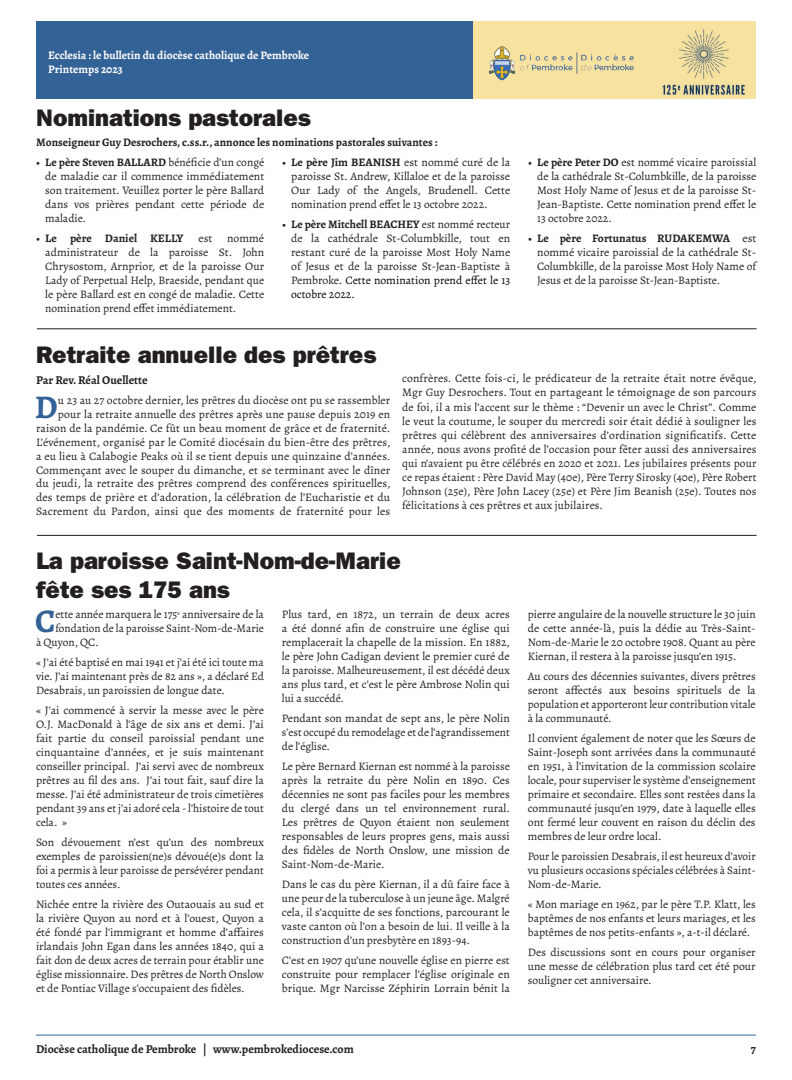
<style>
.page{position:relative;width:792px;height:1080px;background:#fff}
.page>*{position:absolute;margin:0;border:0;box-sizing:border-box;transform-origin:0 0}
.t1{font:700 33.1px "Alegreya";color:#336296}
.t2{font:24px/28.8px "ITC Franklin Gothic Std Hvy";color:#231f20}
.t3{font:700 12px "Alegreya";color:#231f20}
.t4{font:11.5px/14px "Alegreya";color:#231f20;text-align:justify}
.t5{font:700 11.5px "Alegreya";color:#231f20}
.t6{font:700 11.5px/14px "Alegreya";color:#fff}
.s1{font-weight:700}
.s2{color:#040503}
</style>
<div class="page">
<div style="left:36px;top:21px;width:437px;height:78px;background:#336296"></div>
<hr style="left:36px;top:1035px;width:720px;height:1px;background:#336296">
<div style="left:473px;top:21px;width:283px;height:78px;background:#f7e29f"></div>
<img style="left:662px;top:29px;width:84px;height:67px">
<img style="left:488px;top:46px;width:146px;height:35px">
<hr style="left:37px;top:329px;width:719px;height:1px;background:#231f20">
<hr style="left:37px;top:535px;width:719px;height:1px;background:#231f20">
<p class="t6" style="left:48px;top:48px;width:263px">Ecclesia : le bulletin du diocèse catholique de Pembroke<br>Printemps 2023</p>
<h2 class="t2" style="left:36px;top:103px;width:276px">Nominations pastorales</h2>
<p class="t5" style="left:36px;top:134px;width:403px">Monseigneur Guy Desrochers, c.ss.r., annonce les nominations pastorales suivantes :</p>
<p class="t4" style="left:45px;top:155px;width:221px;text-indent:-9px"><span class="s1">• Le père Steven BALLARD</span> bénéficie d’un congé de maladie car il commence immédiatement son traitement. Veuillez porter le père Ballard dans vos prières pendant cette période de maladie.</p>
<p class="t5" style="left:36px;top:230px;width:149px">• Le père Daniel KELLY</p>
<p class="t4" style="left:198px;top:231px;width:15px">est</p>
<p class="t4" style="left:291px;top:155px;width:221px;text-indent:-9px"><span class="s1">• Le père Jim BEANISH</span> est nommé curé de la paroisse St. Andrew, Killaloe et de la paroisse Our Lady of the Angels, Brudenell. Cette nomination prend effet le 13 octobre 2022.</p>
<p class="t4" style="left:291px;top:217px;width:221px;text-indent:-9px"><span class="s1">• Le père Mitchell BEACHEY</span> est nommé recteur de la cathédrale St-Columbkille, tout en restant curé de la paroisse Most Holy Name of Jesus et de la paroisse St-Jean-Baptiste à Pembroke<span class="s2">. Cette nomination prend effet le 13 octobre 2022.</span></p>
<p class="t4" style="left:45px;top:231px;width:221px;text-indent:182px">nommé administrateur de la paroisse St. John Chrysostom, Arnprior, et de la paroisse Our Lady of Perpetual Help, Braeside, pendant que le père Ballard est en congé de maladie. Cette nomination prend effet immédiatement.</p>
<p class="t4" style="left:537px;top:155px;width:221px;text-indent:-9px"><span class="s1">• Le père Peter DO</span> est nommé vicaire paroissial de la cathédrale St-Columbkille, de la paroisse Most Holy Name of Jesus et de la paroisse St-Jean-Baptiste. Cette nomination prend effet le 13 octobre 2022.</p>
<p class="t4" style="left:537px;top:231px;width:221px;text-indent:-9px"><span class="s1">• Le père Fortunatus RUDAKEMWA</span> est nommé vicaire paroissial de la cathédrale St-Columbkille, de la paroisse Most Holy Name of Jesus et de la paroisse St-Jean-Baptiste.</p>
<h2 class="t2" style="left:36px;top:340px;width:342px">Retraite annuelle des prêtres</h2>
<p class="t3" style="left:36px;top:371px;width:113px">Par Rev. Réal Ouellette</p>
<h1 class="t1" style="left:35px;top:384px;width:24px">D</h1>
<p class="t4" style="left:36px;top:393px;width:356px;text-align:right">u 23 au 27 octobre dernier, les prêtres du diocèse ont pu se rassembler pour la retraite annuelle des prêtres après une pause depuis 2019 en raison de la pandémie. Ce fût un beau moment de grâce et de fraternité.<br>L’événement, organisé par le Comité diocésain du bien-être des prêtres, a eu lieu à Calabogie Peaks où il se tient depuis une quinzaine d’années.<br>Commençant avec le souper du dimanche, et se terminant avec le dîner du jeudi, la retraite des prêtres comprend des conférences spirituelles, des temps de prière et d’adoration, la célébration de l’Eucharistie et du Sacrement du Pardon, ainsi que des moments de fraternité pour les</p>
<p class="t4" style="left:402px;top:372px;width:356px">confrères. Cette fois-ci, le prédicateur de la retraite était notre évêque, Mgr Guy Desrochers. Tout en partageant le témoignage de son parcours de foi, il a mis l’accent sur le thème : “Devenir un avec le Christ”. Comme le veut la coutume, le souper du mercredi soir était dédié à souligner les prêtres qui célèbrent des anniversaires d’ordination significatifs. Cette année, nous avons profité de l’occasion pour fêter aussi des anniversaires qui n’avaient pu être célébrés en 2020 et 2021. Les jubilaires présents pour ce repas étaient : Père David May (40e), Père Terry Sirosky (40e), Père Robert Johnson (25e), Père John Lacey (25e) et Père Jim Beanish (25e). Toutes nos félicitations à ces prêtres et aux jubilaires.</p>
<h2 class="t2" style="left:36px;top:547px;width:366px">La paroisse Saint-Nom-de-Marie fête ses 175 ans</h2>
<h1 class="t1" style="left:35px;top:598px;width:22px">C</h1>
<p class="t4" style="left:55px;top:607px;width:210px">ette année marquera le 175<sup>e</sup> anniversaire de la</p>
<p class="t4" style="left:282px;top:607px;width:230px">Plus tard, en 1872, un terrain de deux acres a été donné afin de construire une église qui remplacerait la chapelle de la mission. En 1882, le père John Cadigan devient le premier curé de la paroisse. Malheureusement, il est décédé deux ans plus tard, et c’est le père Ambrose Nolin qui lui a succédé.</p>
<p class="t4" style="left:282px;top:711px;width:229px">Pendant son mandat de sept ans, le père Nolin s’est occupé du remodelage et de l’agrandissement de l’église.</p>
<p class="t4" style="left:282px;top:759px;width:230px">Le père Bernard Kiernan est nommé à la paroisse après la retraite du père Nolin en 1890. Ces décennies ne sont pas faciles pour les membres du clergé dans un tel environnement rural.<br>Les prêtres de Quyon étaient non seulement responsables de leurs propres gens, mais aussi des fidèles de North Onslow, une mission de Saint-Nom-de-Marie.</p>
<p class="t4" style="left:282px;top:877px;width:229px">Dans le cas du père Kiernan, il a dû faire face à une peur de la tuberculose à un jeune âge. Malgré cela, il s’acquitte de ses fonctions, parcourant le vaste canton où l’on a besoin de lui. Il veille à la construction d’un presbytère en 1893-94.</p>
<p class="t4" style="left:282px;top:953px;width:229px">C’est en 1907 qu’une nouvelle église en pierre est construite pour remplacer l’église originale en brique. Mgr Narcisse Zéphirin Lorrain bénit la</p>
<p class="t4" style="left:55px;top:621px;width:210px">fondation de la paroisse Saint-Nom-de-Marie</p>
<p class="t4" style="left:36px;top:635px;width:64px">à Quyon, QC.</p>
<p class="t4" style="left:36px;top:655px;width:229px">« J’ai été baptisé en mai 1941 et j’ai été ici toute ma vie. J’ai maintenant près de 82 ans », a déclaré Ed Desabrais, un paroissien de longue date.</p>
<p class="t4" style="left:36px;top:703px;width:229px">« J’ai commencé à servir la messe avec le père O.J. MacDonald à l’âge de six ans et demi. J’ai fait partie du conseil paroissial pendant une cinquantaine d’années, et je suis maintenant conseiller principal. J’ai servi avec de nombreux prêtres au fil des ans. J’ai tout fait, sauf dire la messe. J’ai été administrateur de trois cimetières pendant 39 ans et j’ai adoré cela - l’histoire de tout cela. »</p>
<p class="t4" style="left:36px;top:835px;width:229px">Son dévouement n’est qu’un des nombreux exemples de paroissien(ne)s dévoué(e)s dont la foi a permis à leur paroisse de persévérer pendant toutes ces années.</p>
<p class="t4" style="left:36px;top:897px;width:229px">Nichée entre la rivière des Outaouais au sud et la rivière Quyon au nord et à l’ouest, Quyon a été fondé par l’immigrant et homme d’affaires irlandais John Egan dans les années 1840, qui a fait don de deux acres de terrain pour établir une église missionnaire. Des prêtres de North Onslow et de Pontiac Village s’occupaient des fidèles.</p>
<p class="t4" style="left:528px;top:607px;width:229px">pierre angulaire de la nouvelle structure le 30 juin de cette année-là, puis la dédie au Très-Saint-Nom-de-Marie le 20 octobre 1908. Quant au père Kiernan, il restera à la paroisse jusqu’en 1915.</p>
<p class="t4" style="left:528px;top:669px;width:229px">Au cours des décennies suivantes, divers prêtres seront affectés aux besoins spirituels de la population et apporteront leur contribution vitale à la communauté.</p>
<p class="t4" style="left:528px;top:731px;width:229px">Il convient également de noter que les Sœurs de Saint-Joseph sont arrivées dans la communauté en 1951, à l’invitation de la commission scolaire locale, pour superviser le système d’enseignement primaire et secondaire. Elles sont restées dans la communauté jusqu’en 1979, date à laquelle elles ont fermé leur couvent en raison du déclin des membres de leur ordre local.</p>
<p class="t4" style="left:528px;top:849px;width:229px">Pour le paroissien Desabrais, il est heureux d’avoir vu plusieurs occasions spéciales célébrées à Saint-Nom-de-Marie.</p>
<p class="t4" style="left:528px;top:897px;width:229px">« Mon mariage en 1962, par le père T.P. Klatt, les baptêmes de nos enfants et leurs mariages, et les baptêmes de nos petits-enfants », a-t-il déclaré.</p>
<p class="t4" style="left:528px;top:945px;width:229px">Des discussions sont en cours pour organiser une messe de célébration plus tard cet été pour souligner cet anniversaire.</p>
<p class="t3" style="left:36px;top:1040px;width:319px">Diocèse catholique de Pembroke | www.pembrokediocese.com</p>
<p class="t3" style="left:751px;top:1040px;width:7px">7</p>
</div>
